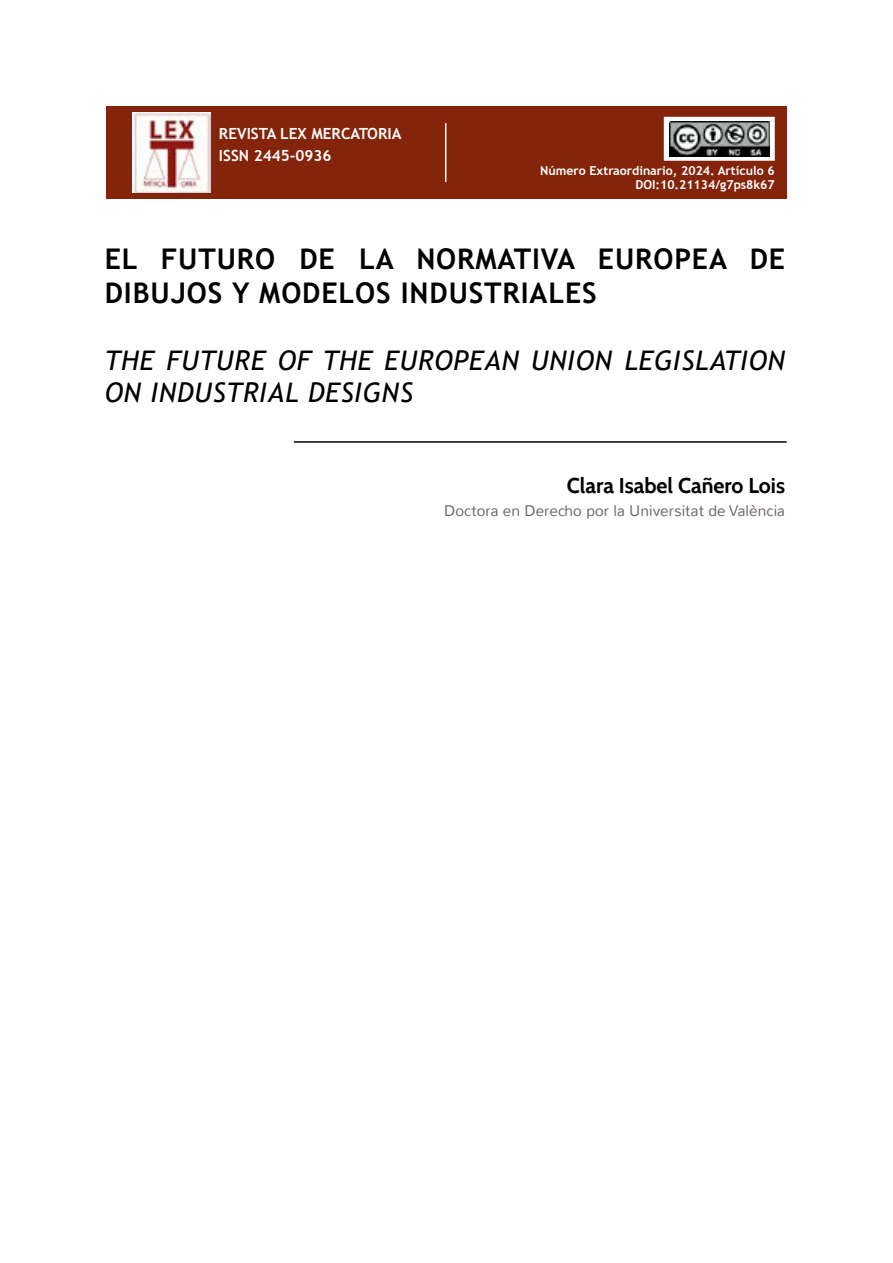
<style>
.page{position:relative;width:893px;height:1263px;background:#fff}
.page>*{position:absolute;margin:0;border:0;box-sizing:border-box;transform-origin:0 0}
.t1{font:700 28.5px/34.2px "Trebuchet MS";letter-spacing:.03em;color:#000}
.t2{font:italic 27px/32.4px "Trebuchet MS";letter-spacing:.03em;color:#000}
.t3{font:700 21.3px "Cabin";color:#000}
.t4{font:300 15.3px "Nunito";color:#6f6765}
.t5{font:700 15.3px/22.5px "Trebuchet MS";color:#fbfbfb}
.t6{font:700 12.3px "Trebuchet MS";color:#fff}
</style>
<div class="page">
<div style="left:106px;top:106px;width:681px;height:93px;background:#84240a"></div>
<svg style="left:664px;top:117px;width:111px;height:44px"></svg>
<img style="left:669px;top:121px;width:100px;height:35px">
<hr style="left:294px;top:441px;width:493px;height:2px;background:#000">
<hr style="left:445px;top:123px;width:1px;height:59px;background:#fff">
<img style="left:133px;top:113px;width:78px;height:80px">
<p class="t5" style="left:219px;top:122px;width:184px">REVISTA LEX MERCATORIA<br>ISSN 2445-0936</p>
<p class="t6" style="left:540px;top:163px;width:236px">Número Extraordinario, 2024. Artículo 6</p>
<p class="t6" style="left:635px;top:177px;width:141px">DOI:10.21134/g7ps8k67</p>
<p class="t1" style="left:105px;top:242px;width:682px">EL FUTURO DE LA NORMATIVA EUROPEA DE<br>DIBUJOS Y MODELOS INDUSTRIALES</p>
<p class="t2" style="left:105px;top:344px;width:682px">THE FUTURE OF THE EUROPEAN UNION LEGISLATION<br>ON INDUSTRIAL DESIGNS</p>
<p class="t3" style="left:567px;top:473px;width:220px">Clara Isabel Cañero Lois</p>
<p class="t4" style="left:444px;top:501px;width:342px">Doctora en Derecho por la Universitat de València</p>
</div>
